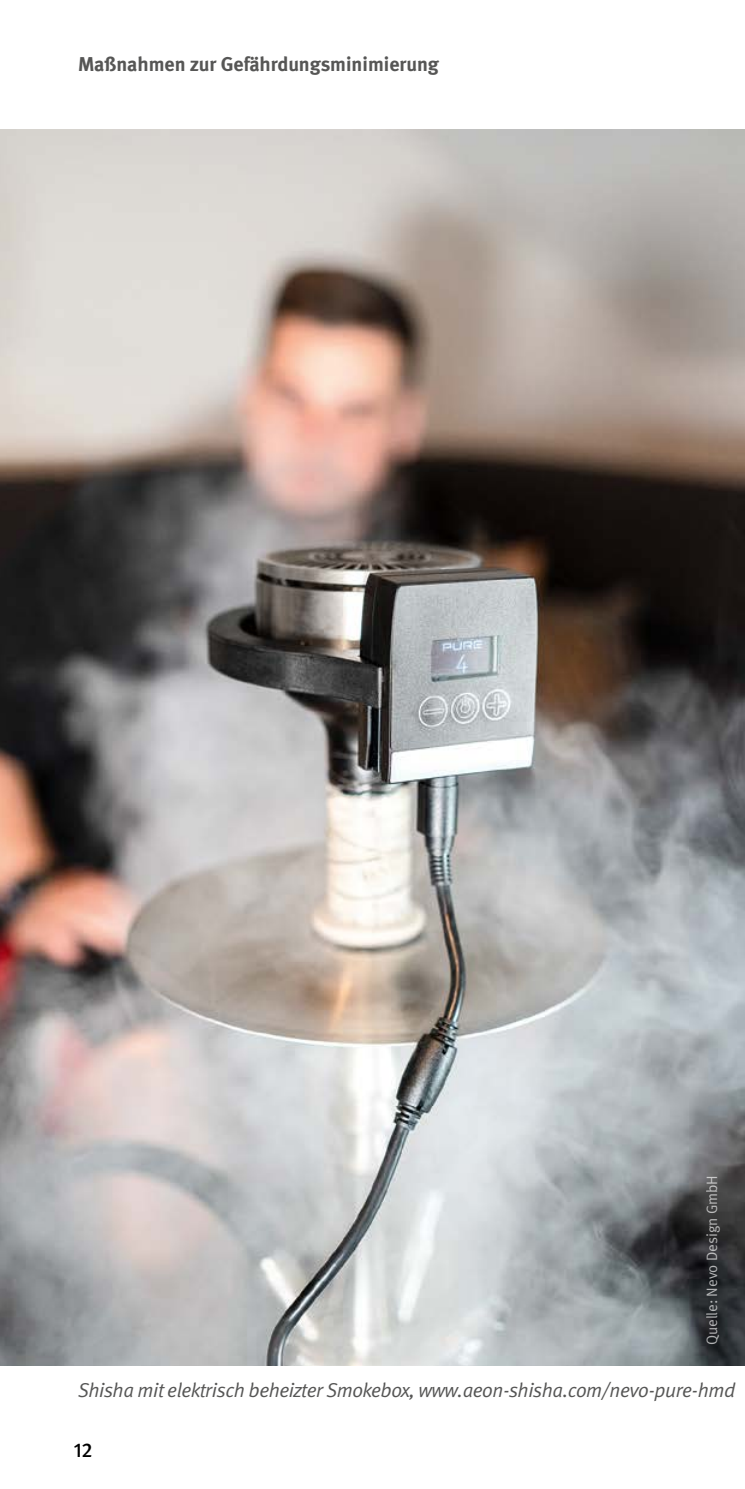
<style>
.page{position:relative;width:745px;height:1489px;background:#fff}
.page>*{position:absolute;margin:0;border:0;box-sizing:border-box;transform-origin:0 0}
._02_Fließtext_Bildunterschrift{font:italic 20px "DGUV Meta";letter-spacing:-.02em;color:#565655}
.t1{font:700 20px "DGUV Meta";color:#565655}
.t2{font:500 20px "DGUV Meta";color:#000}
.t3{font:15px "DGUV Meta";color:#fff}
</style>
<div class="page">
<img style="left:0;top:129px;width:744px;height:1236px">
<p class="t1" style="left:78px;top:52px;width:362px">Maßnahmen zur Gefährdungsminimierung</p>
<p class="t3" style="left:703px;top:1345px;width:172px;rotate:-90deg">Quelle: Nevo Design GmbH</p>
<p class="_02_Fließtext_Bildunterschrift" style="left:78px;top:1378px;width:658px">Shisha mit elektrisch beheizter Smokebox, www.aeon-shisha.com/nevo-pure-hmd</p>
<p class="t2" style="left:74px;top:1438px;width:20px">12</p>
</div>
